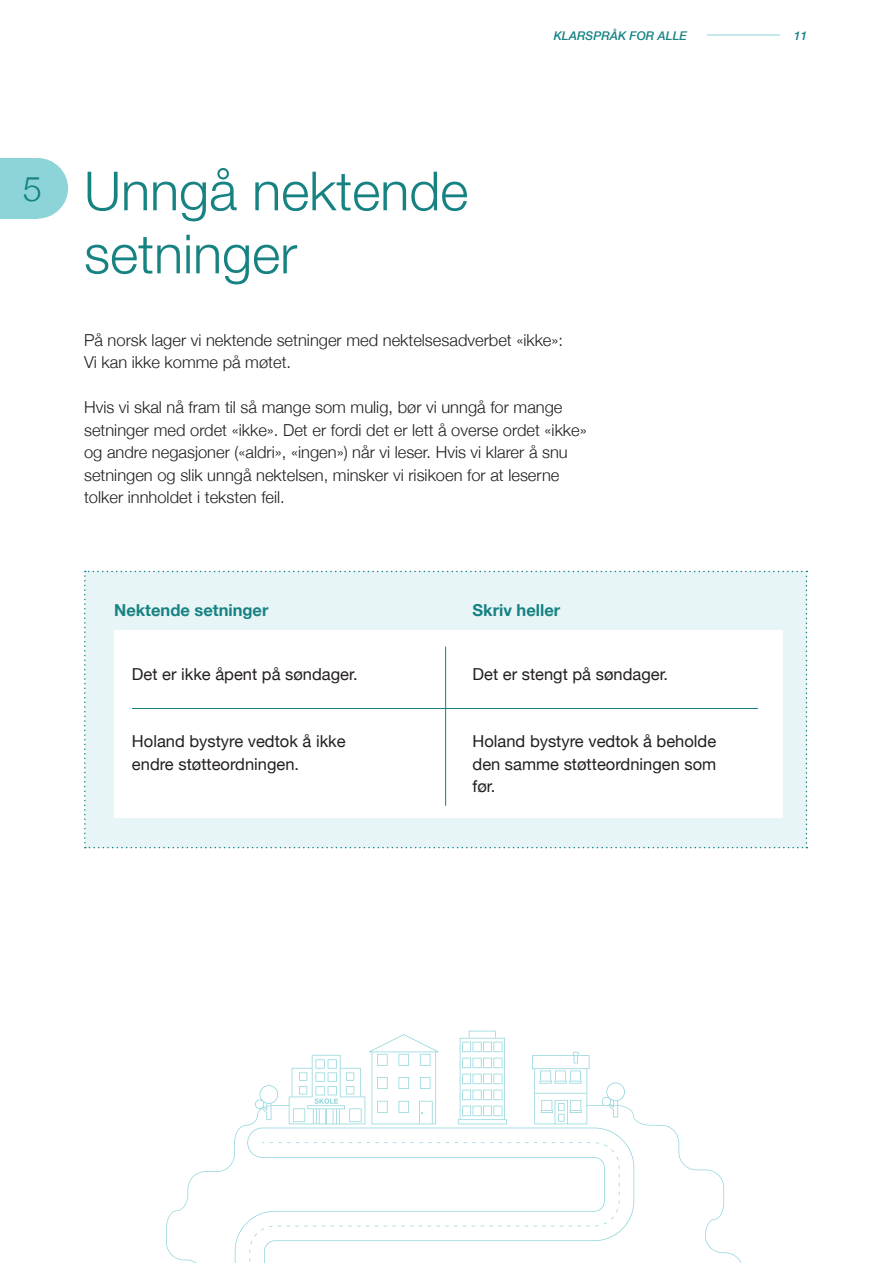
<style>
.page{position:relative;width:893px;height:1263px;background:#fff}
.page>*{position:absolute;margin:0;border:0;box-sizing:border-box;transform-origin:0 0}
.t1{font:300 54px/63px "Helvetica Neue";color:#168282}
.t2{font:300 34.35px "Helvetica Neue";color:#168282}
.t3{font:300 16.5px/22.5px "Helvetica Neue";color:#231f20}
.t4{font:16.5px/22.5px "Helvetica Neue";color:#231f20}
.t5{font:700 16.5px "Helvetica Neue";color:#168282}
.t6{font:italic 500 12px "Helvetica Neue";color:#168282}
</style>
<div class="page">
<hr style="left:707px;top:35px;width:73px;height:1px;background:#8dd4db">
<div style="left:8px;top:158px;width:60px;height:61px;background:#8dd4d9;border-radius:50%"></div>
<div style="left:0;top:158px;width:38px;height:61px;background:#8dd4d9"></div>
<div style="left:84px;top:570px;width:723px;height:278px;background:#e8f5f7"></div>
<div style="left:114px;top:630px;width:668px;height:188px;background:#fff"></div>
<hr style="left:445px;top:646px;width:1px;height:159px;background:#168282">
<hr style="left:132px;top:708px;width:626px;height:1px;background:#168282">
<svg style="left:459px;top:1030px;width:46px;height:75px"></svg>
<svg style="left:166px;top:1105px;width:576px;height:158px"></svg>
<svg style="left:532px;top:1051px;width:57px;height:73px"></svg>
<svg style="left:254px;top:1034px;width:185px;height:90px"></svg>
<svg style="left:601px;top:1082px;width:24px;height:35px"></svg>
<p class="t6" style="left:554px;top:26px;width:135px">KLARSPRÅK FOR ALLE</p>
<p class="t6" style="left:794px;top:26px;width:15px">11</p>
<h2 class="t2" style="left:23px;top:161px;width:21px">5</h2>
<h1 class="t1" style="left:84px;top:156px;width:386px">Unngå nektende setninger</h1>
<p class="t3" style="left:84px;top:327px;width:480px">På norsk lager vi nektende setninger med nektelsesadverbet «ikke»:<br>Vi kan ikke komme på møtet.</p>
<p class="t3" style="left:84px;top:395px;width:504px">Hvis vi skal nå fram til så mange som mulig, bør vi unngå for mange setninger med ordet «ikke». Det er fordi det er lett å overse ordet «ikke» og andre negasjoner («aldri», «ingen») når vi leser. Hvis vi klarer å snu setningen og slik unngå nektelsen, minsker vi risikoen for at leserne tolker innholdet i teksten feil.</p>
<p class="t5" style="left:114px;top:597px;width:156px">Nektende setninger</p>
<p class="t5" style="left:472px;top:597px;width:89px">Skriv heller</p>
<p class="t4" style="left:132px;top:664px;width:227px">Det er ikke åpent på søndager.</p>
<p class="t4" style="left:132px;top:731px;width:215px">Holand bystyre vedtok å ikke endre støtteordningen.</p>
<p class="t4" style="left:472px;top:664px;width:197px">Det er stengt på søndager.</p>
<p class="t4" style="left:472px;top:731px;width:245px;text-align:justify">Holand bystyre vedtok å beholde den samme støtteordningen som før.</p>
</div>
